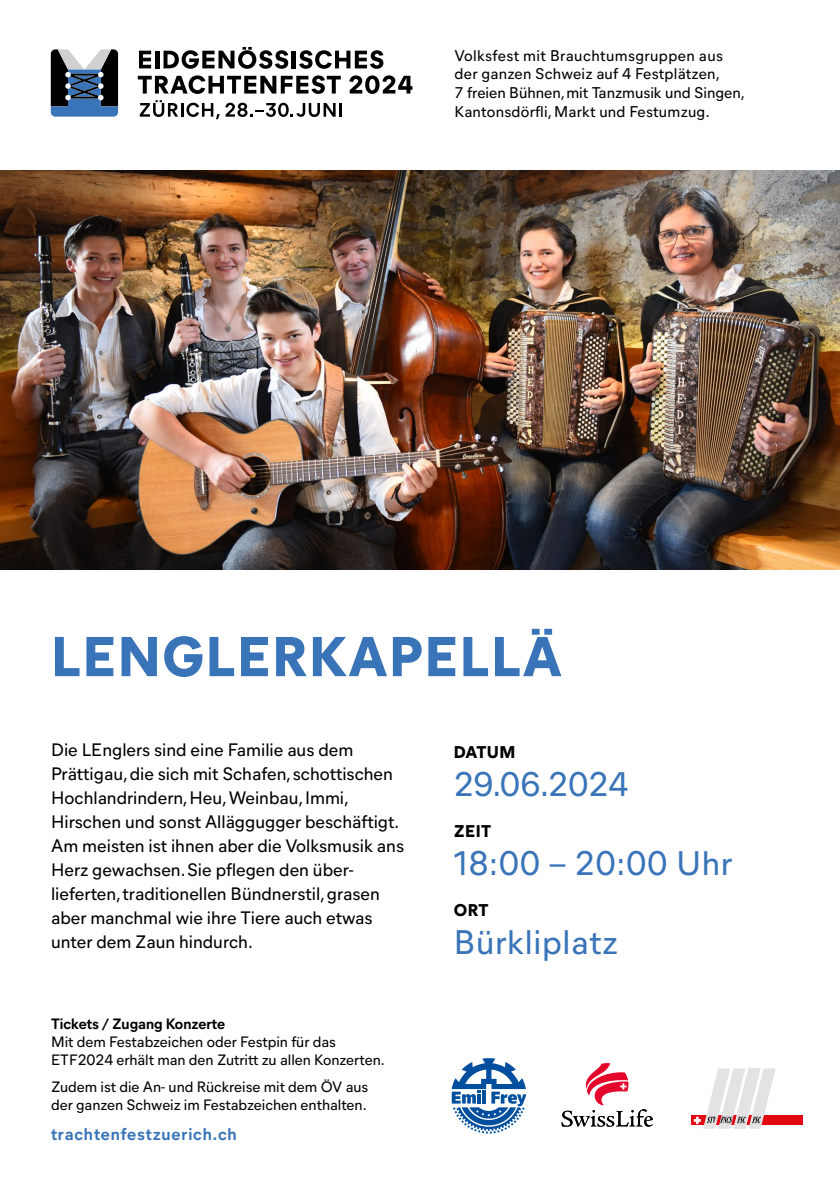
<style>
.page{position:relative;width:840px;height:1191px;background:#fff}
.page>*{position:absolute;margin:0;border:0;box-sizing:border-box;transform-origin:0 0}
.t1{font:800 56px "Mier B";letter-spacing:.025em;color:#3974b9}
.t2{font:34px "Mier B";letter-spacing:.02em;color:#3974b9}
.t3{font:18px/24px "Mier B";color:#000}
.t4{font:700 17px "Mier B";letter-spacing:.05em;color:#3974b9}
.t5{font:800 17px "Mier B";letter-spacing:.02em;color:#000}
.t6{font:15.6px/18.6px "Mier B";letter-spacing:.015em;color:#000}
.t7{font:15px/18px "Mier B";color:#000}
.t8{font:700 15px "Mier B";color:#000}
</style>
<div class="page">
<svg style="left:139px;top:51px;width:12px;height:17px"></svg>
<hr style="left:155px;top:51px;width:4px;height:17px;background:#000">
<svg style="left:163px;top:47px;width:125px;height:22px"></svg>
<hr style="left:291px;top:51px;width:4px;height:17px;background:#000">
<svg style="left:299px;top:50px;width:84px;height:19px"></svg>
<svg style="left:138px;top:75px;width:202px;height:19px"></svg>
<svg style="left:349px;top:75px;width:63px;height:19px"></svg>
<svg style="left:140px;top:100px;width:195px;height:19px"></svg>
<hr style="left:339px;top:103px;width:3px;height:14px;background:#000">
<svg style="left:51px;top:49px;width:67px;height:68px;background:#4c5f75"></svg>
<svg style="left:451px;top:1058px;width:75px;height:75px"></svg>
<div style="left:690px;top:1115px;width:111px;height:10px;background:#e30613"></div>
<svg style="left:693px;top:1068px;width:82px;height:60px"></svg>
<svg style="left:561px;top:1063px;width:91px;height:63px"></svg>
<img style="left:0;top:170px;width:839px;height:400px">
<p class="t6" style="left:454px;top:45px;width:291px">Volksfest mit Brauchtumsgruppen aus der ganzen Schweiz auf 4 Festplätzen,<br>7 freien Bühnen, mit Tanzmusik und Singen, Kantonsdörfli, Markt und Festumzug.</p>
<h1 class="t1" style="left:51px;top:615px;width:512px">LENGLERKAPELLÄ</h1>
<p class="t3" style="left:51px;top:736px;width:354px">Die LEnglers sind eine Familie aus dem Prättigau, die sich mit Schafen, schottischen Hochlandrindern, Heu, Weinbau, Immi, Hirschen und sonst Alläggugger beschäftigt.<br>Am meisten ist ihnen aber die Volksmusik ans Herz gewachsen. Sie pflegen den über&shy;lieferten, traditionellen Bündnerstil, grasen aber manchmal wie ihre Tiere auch etwas unter dem Zaun hindurch.</p>
<p class="t5" style="left:453px;top:739px;width:63px">DATUM</p>
<h2 class="t2" style="left:453px;top:759px;width:176px">29.06.2024</h2>
<p class="t5" style="left:453px;top:818px;width:39px">ZEIT</p>
<h2 class="t2" style="left:453px;top:838px;width:280px">18:00 – 20:00 Uhr</h2>
<p class="t5" style="left:453px;top:897px;width:36px">ORT</p>
<h2 class="t2" style="left:453px;top:917px;width:165px">Bürkliplatz</h2>
<p class="t8" style="left:51px;top:1012px;width:175px">Tickets / Zugang Konzerte</p>
<p class="t7" style="left:51px;top:1031px;width:335px">Mit dem Festabzeichen oder Festpin für das<br>ETF2024 erhält man den Zutritt zu allen Konzerten.</p>
<p class="t7" style="left:51px;top:1076px;width:318px">Zudem ist die An- und Rückreise mit dem ÖV aus der ganzen Schweiz im Festabzeichen enthalten.</p>
<p class="t4" style="left:51px;top:1121px;width:187px">trachtenfestzuerich.ch</p>
</div>
